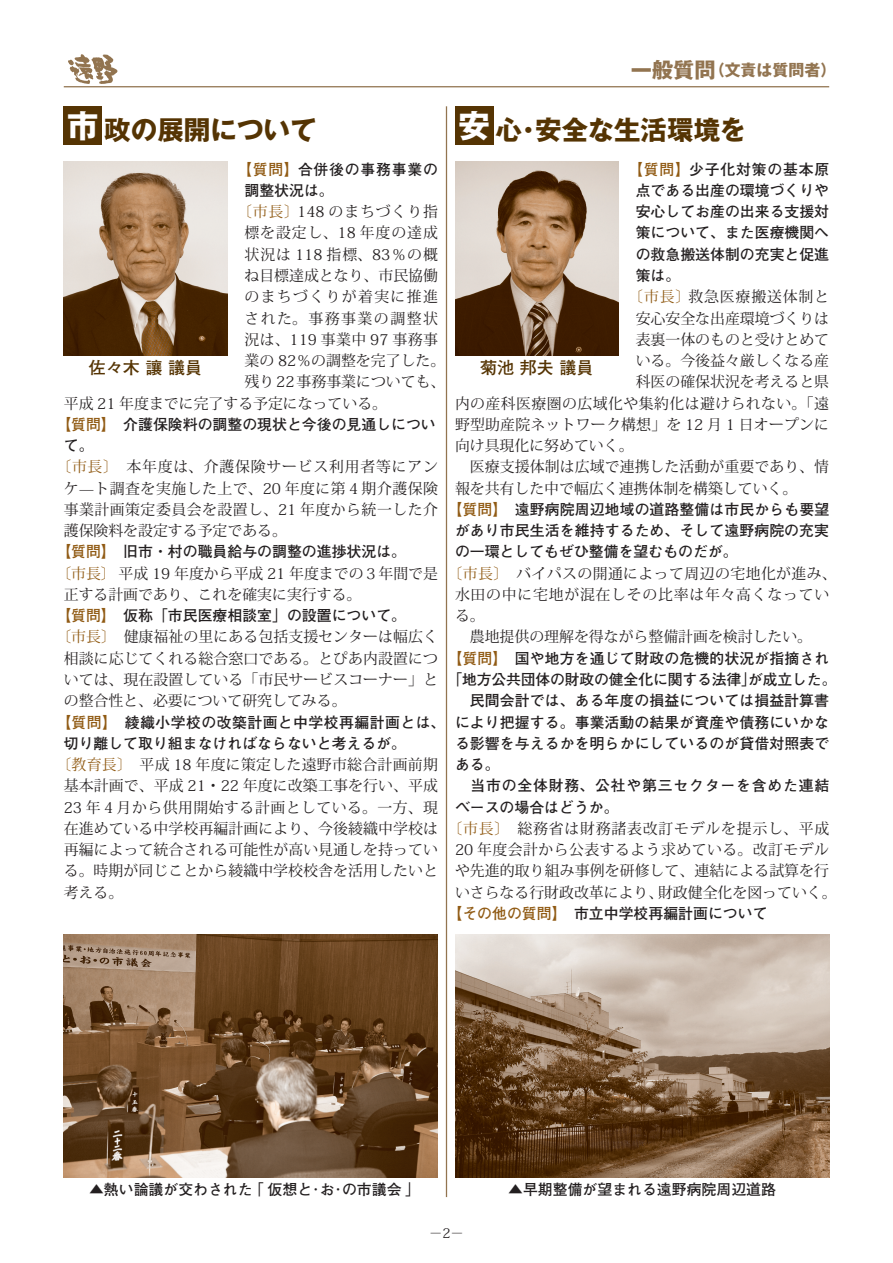
<style>
.page{position:relative;width:893px;height:1263px;background:#fff}
.page>*{position:absolute;margin:0;border:0;box-sizing:border-box;transform-origin:0 0}
.t1{font:700 26.55px "Gothic MB101 Pro";color:#553403}
.t2{font:700 16.95px "Futo Go B101 Pro";color:#553403}
.t3{font:700 15.9px "Gothic MB101 Pro";color:#927450}
.t4{font:14.85px/21.3px "Koz Min Std";letter-spacing:.005em;color:#231f20;text-align:justify}
.t5{font:700 14.85px/21.3px "Futo Go B101 Pro";color:#231f20}
.t6{font:14.85px/21.3px "Koz Min Std";letter-spacing:.03em;color:#231f20}
.t7{font:700 14.85px/21.3px "Futo Go B101 Pro";letter-spacing:.05em;color:#231f20}
.t8{font:14.85px "Koz Min Std";letter-spacing:.065em;color:#231f20}
.t9{font:14.85px "Koz Min Std";letter-spacing:.06em;color:#231f20}
.t10{font:14.85px "Koz Min Std";letter-spacing:.055em;color:#231f20}
.t11{font:14.85px "Koz Min Std";letter-spacing:.09em;color:#231f20}
.t12{font:14.85px "Koz Min Std";letter-spacing:.1em;color:#231f20}
.t13{font:13.35px "Koz Min Std";color:#231f20}
.s1{font-size:21.3px}
.s2{font-size:31.95px;color:#fff}
.s3{color:#905a13}
</style>
<div class="page">
<hr style="left:64px;top:86px;width:765px;height:1px;background:#927450">
<svg style="left:68px;top:54px;width:49px;height:30px"></svg>
<hr style="left:446px;top:106px;width:1px;height:1091px;background:#927450">
<img style="left:64px;top:162px;width:163px;height:193px">
<div style="left:64px;top:106px;width:38px;height:39px;background:#553403"></div>
<img style="left:455px;top:162px;width:164px;height:193px">
<div style="left:455px;top:106px;width:38px;height:39px;background:#553403"></div>
<img style="left:64px;top:935px;width:374px;height:242px">
<img style="left:455px;top:935px;width:374px;height:242px">
<p class="t3" style="left:631px;top:57px;width:207px"><span class="s1">一般質問</span>（文責は質問者）</p>
<h1 class="t1" style="left:67px;top:108px;width:251px"><span class="s2">市</span>政の展開について</h1>
<h1 class="t1" style="left:458px;top:108px;width:289px"><span class="s2">安</span>心･安全な生活環境を</h1>
<p class="t7" style="left:244px;top:156px;width:195px;text-indent:-7px"><span class="s3">【質問】</span>合併後の事務事業の調整状況は。</p>
<p class="t9" style="left:237px;top:203px;width:202px"><span class="s3">〔市長〕</span>148 のまちづくり指</p>
<p class="t8" style="left:244px;top:224px;width:195px">標を設定し、18 年度の達成</p>
<p class="t8" style="left:244px;top:245px;width:195px">状況は 118 指標、83％の概</p>
<p class="t4" style="left:244px;top:265px;width:195px">ね目標達成となり、市民協働</p>
<p class="t11" style="left:244px;top:288px;width:195px">のまちづくりが着実に推進</p>
<p class="t12" style="left:244px;top:309px;width:195px">された。事務事業の調整状</p>
<p class="t6" style="left:244px;top:329px;width:195px">況は、119 事業中 97 事務事</p>
<p class="t4" style="left:244px;top:350px;width:202px">業の 82％の調整を完了した。</p>
<p class="t4" style="left:244px;top:371px;width:202px">残り22事務事業についても、</p>
<p class="t4" style="left:64px;top:393px;width:325px">平成 21 年度までに完了する予定になっている。</p>
<p class="t5" style="left:64px;top:412px;width:374px;text-indent:-7px"><span class="s3">【質問】</span>　介護保険料の調整の現状と今後の見通しについて。</p>
<p class="t4" style="left:64px;top:456px;width:376px;text-indent:-7px"><span class="s3">〔市長〕</span>　本年度は、介護保険サービス利用者等にアンケ̶ト調査を実施した上で、20 年度に第４期介護保険事業計画策定委員会を設置し、21 年度から統一した介護保険料を設定する予定である。</p>
<p class="t5" style="left:56px;top:539px;width:351px"><span class="s3">【質問】</span>　旧市・村の職員給与の調整の進捗状況は。</p>
<p class="t4" style="left:64px;top:563px;width:376px;text-indent:-7px"><span class="s3">〔市長〕</span> 平成 19 年度から平成 21 年度までの３年間で是正する計画であり、これを確実に実行する。</p>
<p class="t5" style="left:56px;top:603px;width:351px"><span class="s3">【質問】</span>　仮称「市民医療相談室」の設置について。</p>
<p class="t4" style="left:64px;top:626px;width:376px;text-indent:-7px"><span class="s3">〔市長〕</span>　健康福祉の里にある包括支援センターは幅広く相談に応じてくれる総合窓口である。とぴあ内設置については、現在設置している「市民サービスコーナー」との整合性と、必要について研究してみる。</p>
<p class="t5" style="left:64px;top:709px;width:383px;text-indent:-7px"><span class="s3">【質問】</span>　綾織小学校の改築計画と中学校再編計画とは、切り離して取り組まなければならないと考えるが。</p>
<p class="t4" style="left:64px;top:754px;width:376px;text-indent:-7px"><span class="s3">〔教育長〕</span>　平成 18 年度に策定した遠野市総合計画前期基本計画で、平成 21・22 年度に改築工事を行い、平成23 年４月から供用開始する計画としている。一方、現在進めている中学校再編計画により、今後綾織中学校は再編によって統合される可能性が高い見通しを持っている。時期が同じことから綾織中学校校舎を活用したいと考える。</p>
<p class="t2" style="left:89px;top:354px;width:115px">佐々木 讓 議員</p>
<p class="t5" style="left:636px;top:156px;width:195px;text-align:justify;text-indent:-7px"><span class="s3">【質問】</span>少子化対策の基本原点である出産の環境づくりや安心してお産の出来る支援対策について、また医療機関への救急搬送体制の充実と促進策は。</p>
<p class="t10" style="left:628px;top:288px;width:202px"><span class="s3">〔市長〕</span>救急医療搬送体制と</p>
<p class="t4" style="left:636px;top:308px;width:195px">安心安全な出産環境づくりは</p>
<p class="t4" style="left:636px;top:329px;width:195px">表裏一体のものと受けとめて</p>
<p class="t4" style="left:636px;top:350px;width:195px">いる。今後益々厳しくなる産</p>
<p class="t4" style="left:636px;top:371px;width:195px">科医の確保状況を考えると県</p>
<p class="t6" style="left:455px;top:393px;width:376px">内の産科医療圏の広域化や集約化は避けられない。「遠</p>
<p class="t4" style="left:455px;top:414px;width:376px">野型助産院ネットワーク構想」を 12 月 1 日オープンに</p>
<p class="t4" style="left:455px;top:435px;width:180px">向け具現化に努めていく。</p>
<p class="t4" style="left:455px;top:456px;width:376px">　医療支援体制は広域で連携した活動が重要であり、情</p>
<p class="t4" style="left:455px;top:478px;width:344px">報を共有した中で幅広く連携体制を構築していく。</p>
<p class="t5" style="left:455px;top:497px;width:376px;text-align:justify;text-indent:-7px"><span class="s3">【質問】</span>　遠野病院周辺地域の道路整備は市民からも要望があり市民生活を維持するため、そして遠野病院の充実の一環としてもぜひ整備を望むものだが。</p>
<p class="t6" style="left:455px;top:563px;width:383px;text-indent:-7px"><span class="s3">〔市長〕</span>　バイパスの開通によって周辺の宅地化が進み、水田の中に宅地が混在しその比率は年々高くなっている。<br>　農地提供の理解を得ながら整備計画を検討したい。</p>
<p class="t5" style="left:448px;top:645px;width:383px"><span class="s3">【質問】</span>　国や地方を通じて財政の危機的状況が指摘され</p>
<p class="t5" style="left:448px;top:667px;width:390px">「地方公共団体の財政の健全化に関する法律」が成立した。</p>
<p class="t5" style="left:455px;top:688px;width:376px">　民間会計では、ある年度の損益については損益計算書</p>
<p class="t5" style="left:455px;top:709px;width:376px">により把握する。事業活動の結果が資産や債務にいかな</p>
<p class="t5" style="left:455px;top:731px;width:376px">る影響を与えるかを明らかにしているのが貸借対照表で</p>
<p class="t5" style="left:455px;top:752px;width:46px">ある。</p>
<p class="t7" style="left:455px;top:773px;width:376px">　当市の全体財務、公社や第三セクターを含めた連結</p>
<p class="t5" style="left:455px;top:794px;width:165px">ベースの場合はどうか。</p>
<p class="t4" style="left:448px;top:818px;width:391px;text-align:center"><span class="s3">〔市長〕</span>　総務省は財務諸表改訂モデルを提示し、平成<br>20 年度会計から公表するよう求めている。改訂モデルや先進的取り組み事例を研修して、連結による試算を行いさらなる行財政改革により、財政健全化を図っていく。</p>
<p class="t5" style="left:448px;top:901px;width:321px"><span class="s3">【その他の質問】</span>　市立中学校再編計画について</p>
<p class="t2" style="left:480px;top:354px;width:115px">菊池 邦夫 議員</p>
<p class="t5" style="left:89px;top:1176px;width:325px">▲ 熱い論議が交わされた｢仮想と･お･の市議会｣</p>
<p class="t5" style="left:508px;top:1176px;width:269px">▲ 早期整備が望まれる遠野病院周辺道路</p>
<p class="t13" style="left:429px;top:1225px;width:36px">－2－</p>
</div>
